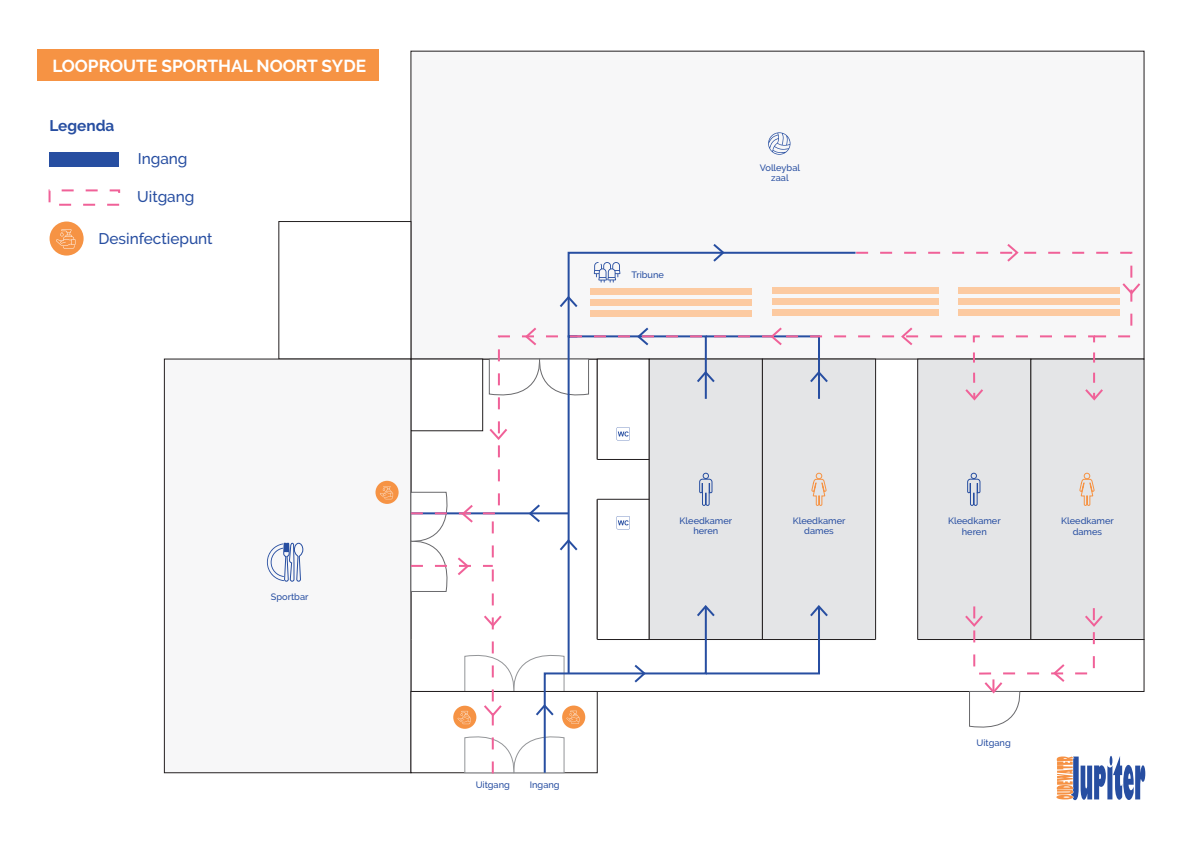
<style>
.page{position:relative;width:1191px;height:842px;background:#fff}
.page>*{position:absolute;margin:0;border:0;box-sizing:border-box;transform-origin:0 0}
.t1{font:700 17.3px "Raleway";color:#fff}
.t2{font:500 15.4px "Raleway";color:#274ea1}
.t3{font:700 15.4px "Raleway";color:#274ea1}
.t4{font:500 9.2px/10.1px "Raleway";color:#274ea1;text-align:center}
</style>
<div class="page">
<div style="left:410px;top:51px;width:734px;height:309px;background:#f7f7f8"></div>
<div style="left:278px;top:221px;width:133px;height:139px;background:#fff;border:1px solid #231f20"></div>
<div style="left:164px;top:358px;width:247px;height:415px;background:#f7f7f8;border:1px solid #231f20"></div>
<svg style="left:267px;top:542px;width:37px;height:40px"></svg>
<svg style="left:768px;top:132px;width:22px;height:23px"></svg>
<div style="left:50px;top:153px;width:69px;height:14px;background:#274ea1"></div>
<div style="left:49px;top:189px;width:71px;height:17px;border:2px dashed #f06198"></div>
<div style="left:38px;top:49px;width:341px;height:31px;background:#f69344"></div>
<svg style="left:410px;top:242px;width:735px;height:558px"></svg>
<div style="left:375px;top:481px;width:23px;height:23px;background:#f69344;border-radius:50%"></div>
<svg style="left:380px;top:486px;width:13px;height:13px"></svg>
<div style="left:50px;top:222px;width:34px;height:34px;background:#f69344;border-radius:50%"></div>
<svg style="left:56px;top:229px;width:19px;height:20px"></svg>
<h1 class="t1" style="left:52px;top:56px;width:315px">LOOPROUTE SPORTHAL NOORT SYDE</h1>
<h2 class="t3" style="left:50px;top:117px;width:66px">Legenda</h2>
<h2 class="t2" style="left:138px;top:150px;width:51px">Ingang</h2>
<h2 class="t2" style="left:137px;top:188px;width:59px">Uitgang</h2>
<h2 class="t2" style="left:98px;top:229px;width:116px">Desinfectiepunt</h2>
<p class="t4" style="left:271px;top:592px;width:39px">Sportbar</p>
<p class="t4" style="left:631px;top:270px;width:34px">Tribune</p>
<p class="t4" style="left:760px;top:163px;width:42px">Volleybal zaal</p>
<p class="t4" style="left:476px;top:780px;width:36px">Uitgang</p>
<p class="t4" style="left:530px;top:780px;width:31px">Ingang</p>
<p class="t4" style="left:679px;top:516px;width:54px">Kleedkamer heren</p>
<p class="t4" style="left:1061px;top:516px;width:54px">Kleedkamer dames</p>
<p class="t4" style="left:792px;top:516px;width:54px">Kleedkamer dames</p>
<p class="t4" style="left:948px;top:516px;width:54px">Kleedkamer heren</p>
<p class="t4" style="left:976px;top:737px;width:36px">Uitgang</p>
</div>
